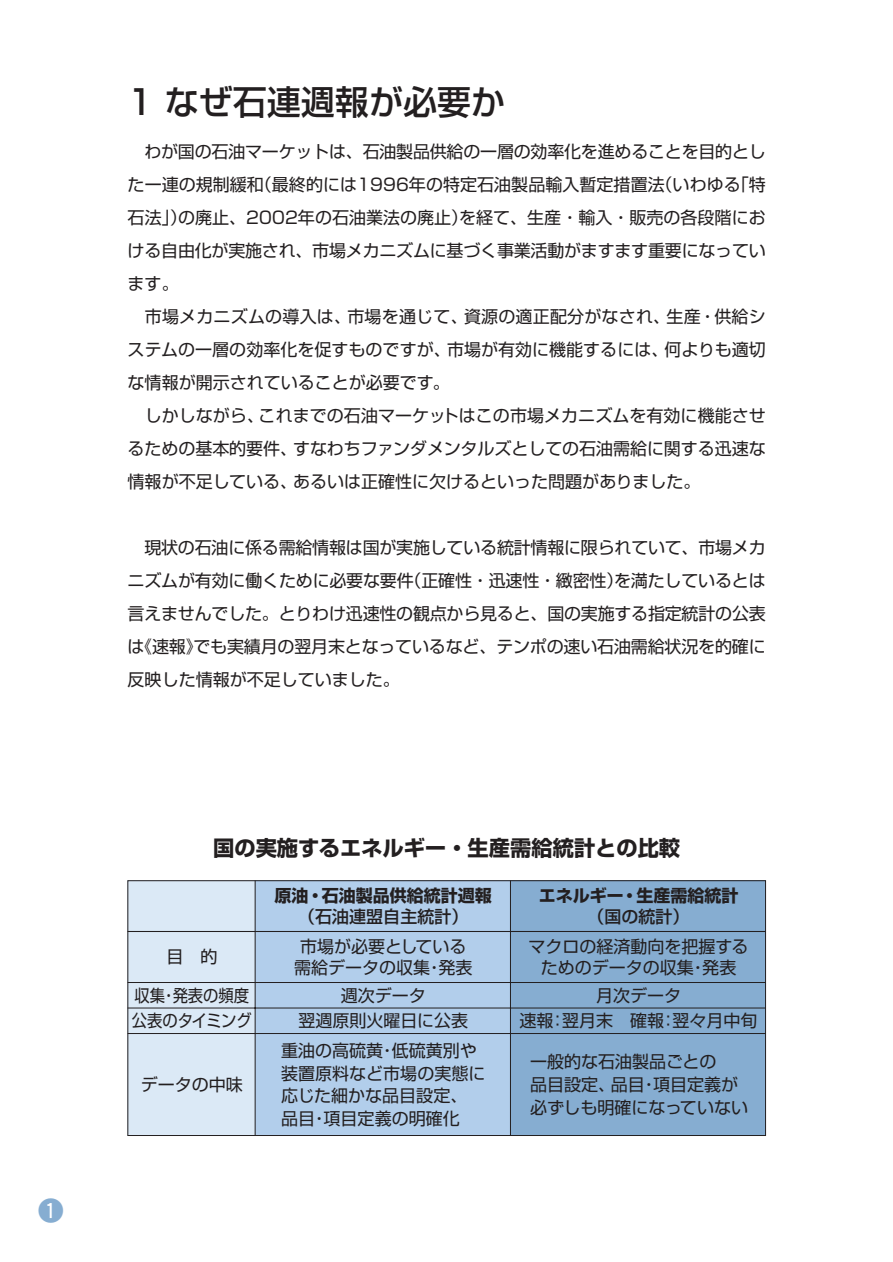
<style>
.page{position:relative;width:893px;height:1262px;background:#fff}
.page>*{position:absolute;margin:0;border:0;box-sizing:border-box;transform-origin:0 0}
.t1{font:500 34.05px "Shin Go";color:#231f20}
.t2{font:25.5px "Ftgin Hround";color:#86add1}
.t3{font:700 21.3px "Shin Go";color:#231f20}
.t4{font:16.95px/33px "Shin Go";color:#231f20;text-align:justify}
.t5{font:700 16.95px "Shin Go";color:#231f20}
.t6{font:500 16.95px "Shin Go";color:#231f20}
.t7{font:16.95px "Shin Go";color:#231f20;scale:.9 1}
</style>
<div class="page">
<div style="left:128px;top:880px;width:127px;height:255px;background:#dbe9f6"></div>
<div style="left:255px;top:880px;width:255px;height:255px;background:#b2ceeb"></div>
<div style="left:510px;top:880px;width:255px;height:255px;background:#86add1"></div>
<div style="left:128px;top:880px;width:637px;height:255px;border:1px solid #231f20"></div>
<hr style="left:128px;top:931px;width:637px;height:1px;background:#231f20">
<hr style="left:128px;top:982px;width:637px;height:1px;background:#231f20">
<hr style="left:128px;top:1007px;width:637px;height:1px;background:#231f20">
<hr style="left:128px;top:1033px;width:637px;height:1px;background:#231f20">
<hr style="left:510px;top:880px;width:1px;height:255px;background:#231f20">
<hr style="left:255px;top:880px;width:1px;height:255px;background:#231f20">
<h2 class="t2" style="left:38px;top:1198px;width:27px">q</h2>
<h1 class="t1" style="left:128px;top:89px;width:379px">1 なぜ石連週報が必要か</h1>
<p class="t4" style="left:128px;top:137px;width:639px;text-indent:17px">わが国の石油マーケットは、石油製品供給の一層の効率化を進めることを目的とした一連の規制緩和（最終的には1996年の特定石油製品輸入暫定措置法（いわゆる「特石法」）の廃止、2002年の石油業法の廃止）を経て、生産・輸入・販売の各段階における自由化が実施され、市場メカニズムに基づく事業活動がますます重要になっています。</p>
<p class="t4" style="left:128px;top:302px;width:639px;text-indent:17px">市場メカニズムの導入は、市場を通じて、資源の適正配分がなされ、生産・供給システムの一層の効率化を促すものですが、市場が有効に機能するには、何よりも適切な情報が開示されていることが必要です。</p>
<p class="t4" style="left:128px;top:401px;width:639px;text-indent:17px">しかしながら、これまでの石油マーケットはこの市場メカニズムを有効に機能させるための基本的要件、すなわちファンダメンタルズとしての石油需給に関する迅速な情報が不足している、あるいは正確性に欠けるといった問題がありました。</p>
<p class="t4" style="left:128px;top:533px;width:639px;text-indent:17px">現状の石油に係る需給情報は国が実施している統計情報に限られていて、市場メカニズムが有効に働くために必要な要件（正確性・迅速性・緻密性）を満たしているとは言えませんでした。とりわけ迅速性の観点から見ると、国の実施する指定統計の公表は《速報》でも実績月の翌月末となっているなど、テンポの速い石油需給状況を的確に反映した情報が不足していました。</p>
<p class="t3" style="left:213px;top:840px;width:468px">国の実施するエネルギー・生産需給統計との比較</p>
<p class="t5" style="left:274px;top:889px;width:219px">原油・石油製品供給統計週報</p>
<p class="t5" style="left:538px;top:889px;width:201px">エネルギー・生産需給統計</p>
<p class="t6" style="left:298px;top:910px;width:172px">（石油連盟自主統計）</p>
<p class="t6" style="left:587px;top:910px;width:104px">（国の統計）</p>
<p class="t4" style="left:166px;top:942px;width:53px">目　的</p>
<p class="t4" style="left:300px;top:931px;width:168px">市場が必要としている</p>
<p class="t4" style="left:528px;top:931px;width:221px">マクロの経済動向を把握する</p>
<p class="t4" style="left:294px;top:953px;width:180px">需給データの収集・発表</p>
<p class="t4" style="left:540px;top:953px;width:197px">ためのデータの収集・発表</p>
<p class="t7" style="left:134px;top:988px;width:129px">収集・発表の頻度</p>
<p class="t4" style="left:341px;top:980px;width:87px">週次データ</p>
<p class="t4" style="left:596px;top:980px;width:87px">月次データ</p>
<p class="t7" style="left:132px;top:1014px;width:135px">公表のタイミング</p>
<p class="t4" style="left:298px;top:1006px;width:171px">翌週原則火曜日に公表</p>
<p class="t4" style="left:519px;top:1006px;width:239px">速報：翌月末　確報：翌々月中旬</p>
<p class="t4" style="left:281px;top:1035px;width:197px">重油の高硫黄・低硫黄別や</p>
<p class="t4" style="left:530px;top:1046px;width:188px">一般的な石油製品ごとの</p>
<p class="t4" style="left:281px;top:1059px;width:206px">装置原料など市場の実態に</p>
<p class="t4" style="left:141px;top:1069px;width:104px">データの中味</p>
<p class="t4" style="left:530px;top:1069px;width:210px">品目設定、品目・項目定義が</p>
<p class="t4" style="left:281px;top:1085px;width:188px;line-height:23.4px">応じた細かな品目設定、品目・項目定義の明確化</p>
<p class="t4" style="left:530px;top:1093px;width:219px">必ずしも明確になっていない</p>
</div>
